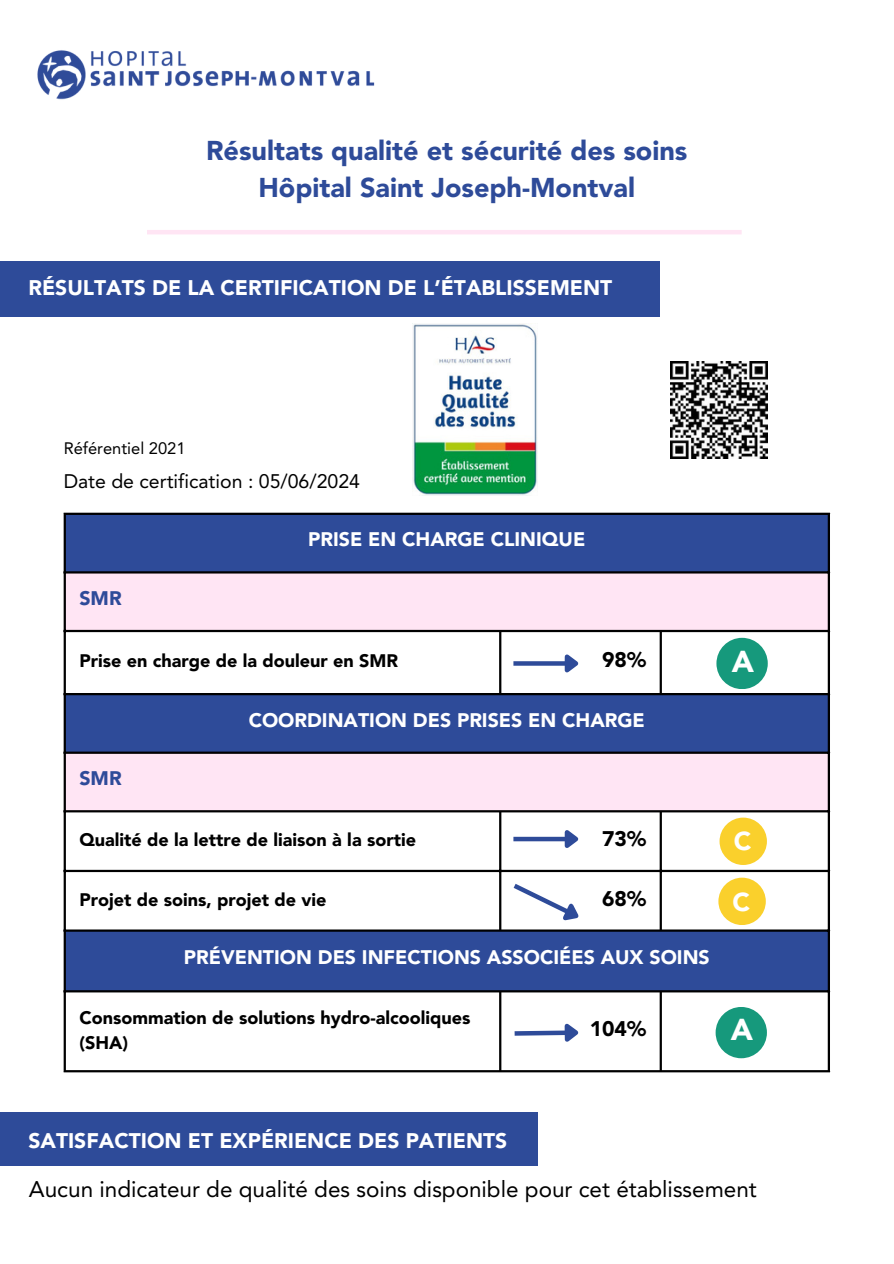
<style>
.page{position:relative;width:894px;height:1264px;background:#fff}
.page>*{position:absolute;margin:0;border:0;box-sizing:border-box;transform-origin:0 0}
.t1{font:900 30px "Avenir LT Std";color:#fff}
.t2{font:900 27px/37.2px "Avenir LT Std";color:#2e4b99;text-align:center}
.t3{font:900 25.65px "Avenir LT Std";color:#fff}
.t4{font:22.5px "Avenir LT Std";color:#000}
.t5{font:900 21px "Avenir LT Std";color:#fff}
.t6{font:900 21px "Avenir LT Std";color:#000}
.t7{font:900 19.5px "Avenir LT Std";color:#fff}
.t8{font:19.5px "Avenir LT Std";color:#000}
.t9{font:900 19.5px "Avenir LT Std";color:#2e4b99}
.t10{font:900 18px/24.8px "Avenir LT Std";color:#000}
.t11{font:16.5px "Avenir LT Std";color:#000}
</style>
<div class="page">
<img style="left:37px;top:50px;width:338px;height:50px">
<img style="left:670px;top:361px;width:97px;height:97px">
<hr style="left:147px;top:230px;width:594px;height:4px;background:#ffe5f4">
<div style="left:0;top:261px;width:659px;height:55px;background:#2e4b99"></div>
<svg style="left:66px;top:515px;width:761px;height:475px;fill:#2e4b99"></svg>
<svg style="left:66px;top:573px;width:761px;height:237px;fill:#ffe5f4"></svg>
<hr style="left:64px;top:515px;width:2px;height:555px;background:#000">
<hr style="left:499px;top:632px;width:2px;height:61px;background:#000">
<hr style="left:499px;top:812px;width:2px;height:117px;background:#000">
<hr style="left:499px;top:992px;width:2px;height:78px;background:#000">
<hr style="left:659px;top:632px;width:2px;height:61px;background:#000">
<hr style="left:659px;top:812px;width:2px;height:117px;background:#000">
<hr style="left:659px;top:992px;width:2px;height:78px;background:#000">
<hr style="left:827px;top:515px;width:2px;height:555px;background:#000">
<hr style="left:64px;top:512px;width:765px;height:3px;background:#000">
<hr style="left:64px;top:571px;width:765px;height:2px;background:#000">
<hr style="left:64px;top:630px;width:765px;height:2px;background:#000">
<hr style="left:64px;top:693px;width:765px;height:2px;background:#000">
<hr style="left:64px;top:751px;width:765px;height:2px;background:#000">
<hr style="left:64px;top:810px;width:765px;height:2px;background:#000">
<hr style="left:64px;top:869px;width:765px;height:3px;background:#000">
<hr style="left:64px;top:929px;width:765px;height:2px;background:#000">
<hr style="left:64px;top:990px;width:765px;height:2px;background:#000">
<hr style="left:64px;top:1070px;width:765px;height:2px;background:#000">
<div style="left:0;top:1112px;width:537px;height:53px;background:#2e4b99"></div>
<div style="left:716px;top:638px;width:51px;height:51px;background:#16997c;border-radius:50%"></div>
<svg style="left:513px;top:661px;width:47px;height:4px"></svg>
<svg style="left:560px;top:650px;width:23px;height:29px"></svg>
<div style="left:513px;top:836px;width:52px;height:5px;background:#2e4b99"></div>
<svg style="left:560px;top:826px;width:23px;height:28px"></svg>
<div style="left:719px;top:817px;width:47px;height:48px;background:#fad02c;border-radius:50%"></div>
<svg style="left:508px;top:879px;width:80px;height:54px"></svg>
<div style="left:718px;top:877px;width:47px;height:48px;background:#fad02c;border-radius:50%"></div>
<div style="left:715px;top:1006px;width:51px;height:52px;background:#16997c;border-radius:50%"></div>
<svg style="left:514px;top:1023px;width:65px;height:19px"></svg>
<img style="left:412px;top:323px;width:125px;height:172px">
<p class="t2" style="left:206px;top:134px;width:482px">Résultats qualité et sécurité des soins<br>Hôpital Saint Joseph-Montval</p>
<p class="t5" style="left:28px;top:279px;width:585px">RÉSULTATS DE LA CERTIFICATION DE L’ÉTABLISSEMENT</p>
<p class="t11" style="left:64px;top:441px;width:123px">Référentiel 2021</p>
<p class="t8" style="left:64px;top:473px;width:298px">Date de certification : 05/06/2024</p>
<p class="t9" style="left:79px;top:590px;width:44px">SMR</p>
<h2 class="t7" style="left:308px;top:531px;width:278px">PRISE EN CHARGE CLINIQUE</h2>
<h4 class="t10" style="left:79px;top:650px;width:320px">Prise en charge de la douleur en SMR</h4>
<p class="t6" style="left:602px;top:651px;width:45px">98%</p>
<p class="t9" style="left:79px;top:770px;width:44px">SMR</p>
<p class="t7" style="left:248px;top:712px;width:397px">COORDINATION DES PRISES EN CHARGE</p>
<p class="t10" style="left:79px;top:829px;width:338px">Qualité de la lettre de liaison à la sortie</p>
<p class="t6" style="left:602px;top:830px;width:45px">73%</p>
<p class="t10" style="left:79px;top:888px;width:248px">Projet de soins, projet de vie</p>
<p class="t6" style="left:602px;top:890px;width:45px">68%</p>
<p class="t7" style="left:184px;top:949px;width:527px">PRÉVENTION DES INFECTIONS ASSOCIÉES AUX SOINS</p>
<p class="t10" style="left:79px;top:1006px;width:392px">Consommation de solutions hydro-alcooliques (SHA)</p>
<p class="t6" style="left:589px;top:1020px;width:58px">104%</p>
<p class="t1" style="left:731px;top:649px;width:24px">A</p>
<p class="t3" style="left:733px;top:830px;width:19px">C</p>
<h2 class="t3" style="left:732px;top:892px;width:19px">C</h2>
<h3 class="t1" style="left:730px;top:1017px;width:24px">A</h3>
<p class="t5" style="left:28px;top:1132px;width:480px">SATISFACTION ET EXPÉRIENCE DES PATIENTS</p>
<p class="t4" style="left:29px;top:1179px;width:729px">Aucun indicateur de qualité des soins disponible pour cet établissement</p>
</div>
